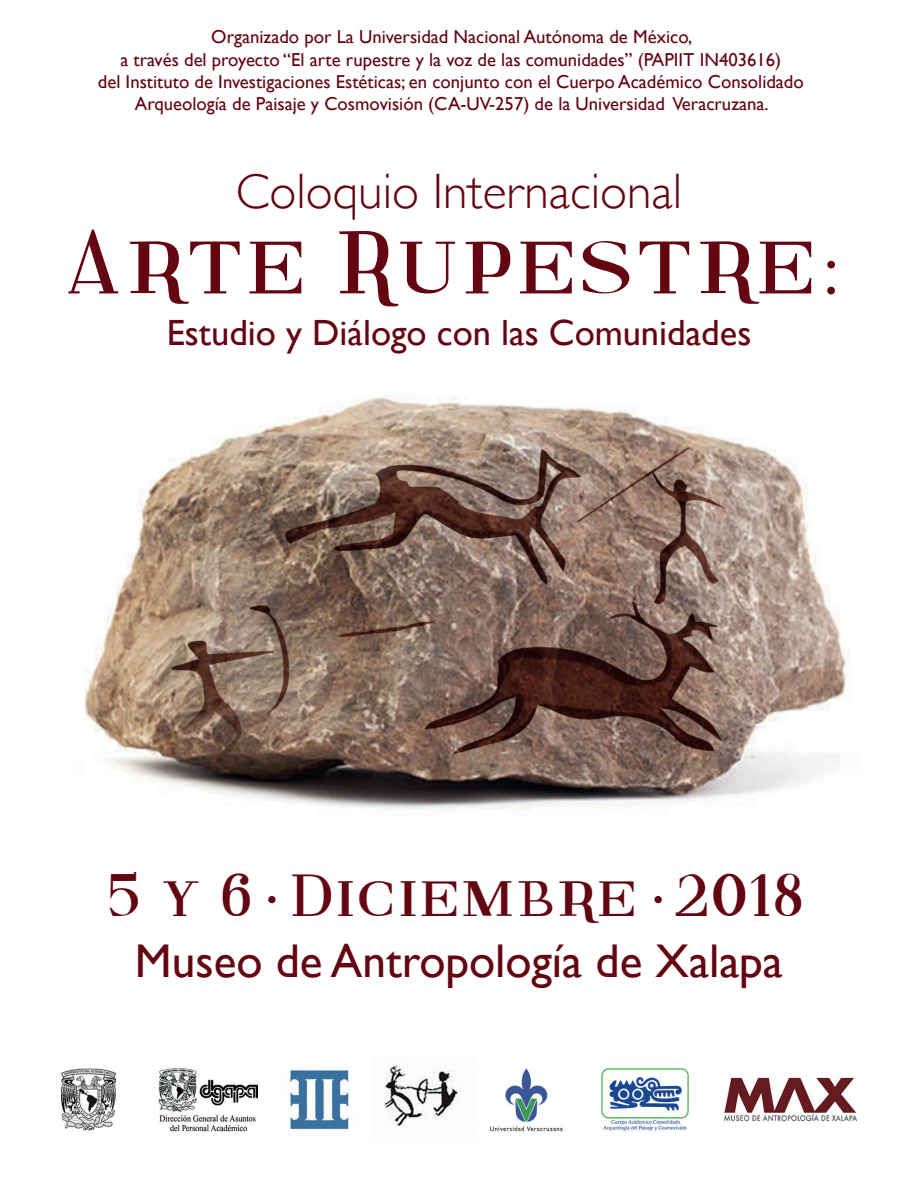
<style>
.page{position:relative;width:918px;height:1188px;background:#fff}
.page>*{position:absolute;margin:0;border:0;box-sizing:border-box;transform-origin:0 0}
.t1{font:70.8px "Fine Serif";letter-spacing:.12em;color:#630612}
.t2{font:300 49.8px "Gill Sans";color:#630612}
.t3{font:47.25px "Gill Sans";color:#630612}
.t4{font:47.25px "Fine Serif";letter-spacing:.12em;color:#630612}
.t5{font:36.45px "Gill Sans";color:#630612}
.t6{font:18.75px/22.5px "Gill Sans";color:#630612;text-align:center}
</style>
<div class="page">
<img style="left:84px;top:395px;width:767px;height:414px">
<div style="left:654px;top:896px;width:8px;height:7px;background:#630612;border-radius:50%"></div>
<div style="left:268px;top:896px;width:8px;height:7px;background:#630612;border-radius:50%"></div>
<img style="left:62px;top:1063px;width:794px;height:69px">
<p class="t6" style="left:98px;top:25px;width:708px">Organizado por La Universidad Nacional Autónoma de México,<br>a través del proyecto “El arte rupestre y la voz de las comunidades” (PAPIIT IN403616)<br>del Instituto de Investigaciones Estéticas; en conjunto con el Cuerpo Académico Consolidado Arqueología de Paisaje y Cosmovisión (CA-UV-257) de la Universidad Veracruzana.</p>
<h2 class="t2" style="left:236px;top:152px;width:448px">Coloquio Internacional</h2>
<h1 class="t1" style="left:68px;top:228px;width:774px">Arte Rupestre:</h1>
<h3 class="t5" style="left:167px;top:311px;width:586px">Estudio y Diálogo con las Comunidades</h3>
<h3 class="t4" style="left:110px;top:872px;width:694px">5 y 6 Diciembre 2018</h3>
<h3 class="t3" style="left:135px;top:933px;width:650px">Museo de Antropología de Xalapa</h3>
</div>
